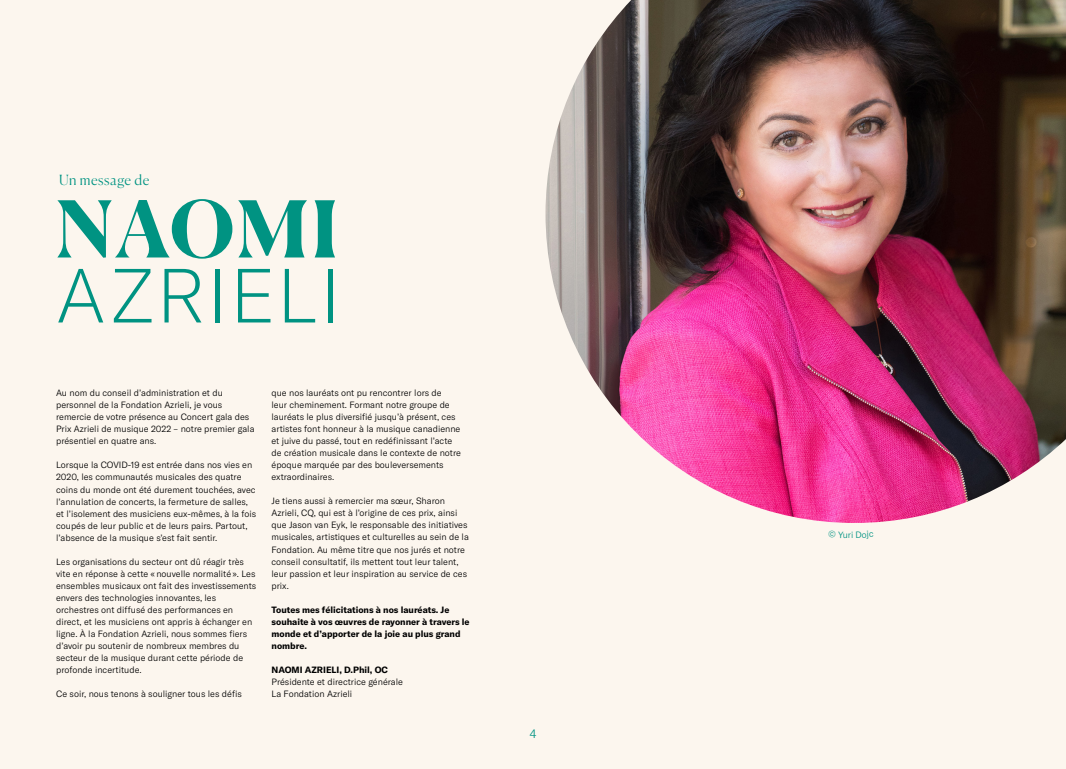
<style>
.page{position:relative;width:1066px;height:769px;background:#fff}
.page>*{position:absolute;margin:0;border:0;box-sizing:border-box;transform-origin:0 0}
.t1{font:700 78.1px "Canela";letter-spacing:.03em;color:#009382}
.t2{font:100 75.4px "GT America";letter-spacing:.025em;color:#009382}
.t3{font:300 14px "Canela";letter-spacing:.035em;color:#009382}
.t4{font:300 12px "GT America";color:#009382}
.t5{font:300 9px/12px "GT America";color:#000}
.t6{font:700 9px/12px "GT America";color:#000}
.t7{font:300 9px "GT America";color:#009382}
</style>
<div class="page">
<div style="left:0;top:0;width:1066px;height:768px;background:#fcf6ee"></div>
<img style="left:545px;top:0;width:521px;height:522px">
<h3 class="t3" style="left:59px;top:169px;width:92px">Un message de</h3>
<h1 class="t1" style="left:57px;top:168px;width:283px">NAOMI</h1>
<h2 class="t2" style="left:56px;top:252px;width:286px">AZRIELI</h2>
<p class="t5" style="left:56px;top:387px;width:200px">Au nom du conseil d’administration et du personnel de la Fondation Azrieli, je vous remercie de votre présence au Concert gala des Prix Azrieli de musique 2022 – notre premier gala présentiel en quatre ans.</p>
<p class="t5" style="left:56px;top:459px;width:201px">Lorsque la COVID-19 est entrée dans nos vies en 2020, les communautés musicales des quatre coins du monde ont été durement touchées, avec l’annulation de concerts, la fermeture de salles, et l’isolement des musiciens eux-mêmes, à la fois coupés de leur public et de leurs pairs. Partout, l’absence de la musique s’est fait sentir.</p>
<p class="t5" style="left:56px;top:555px;width:202px">Les organisations du secteur ont dû réagir très vite en réponse à cette « nouvelle normalité ». Les ensembles musicaux ont fait des investissements envers des technologies innovantes, les orchestres ont diffusé des performances en direct, et les musiciens ont appris à échanger en ligne. À la Fondation Azrieli, nous sommes fiers d’avoir pu soutenir de nombreux membres du secteur de la musique durant cette période de profonde incertitude.</p>
<p class="t5" style="left:56px;top:687px;width:187px">Ce soir, nous tenons à souligner tous les défis</p>
<p class="t5" style="left:271px;top:387px;width:191px">que nos lauréats ont pu rencontrer lors de<br>leur cheminement. Formant notre groupe de lauréats le plus diversifié jusqu’à présent, ces artistes font honneur à la musique canadienne et juive du passé, tout en redéfinissant l’acte de création musicale dans le contexte de notre époque marquée par des bouleversements extraordinaires.</p>
<p class="t5" style="left:271px;top:495px;width:199px">Je tiens aussi à remercier ma sœur, Sharon Azrieli, CQ, qui est à l’origine de ces prix, ainsi que Jason van Eyk, le responsable des initiatives musicales, artistiques et culturelles au sein de la Fondation. Au même titre que nos jurés et notre conseil consultatif, ils mettent tout leur talent, leur passion et leur inspiration au service de ces prix.</p>
<p class="t6" style="left:271px;top:603px;width:200px">Toutes mes félicitations à nos lauréats. Je souhaite à vos œuvres de rayonner à travers le monde et d’apporter de la joie au plus grand nombre.</p>
<p class="t6" style="left:271px;top:663px;width:118px">NAOMI AZRIELI, D.Phil, OC</p>
<p class="t5" style="left:271px;top:675px;width:133px">Présidente et directrice générale<br>La Fondation Azrieli</p>
<h3 class="t4" style="left:530px;top:726px;width:8px">4</h3>
<p class="t7" style="left:843px;top:529px;width:12px">uri</p>
</div>
